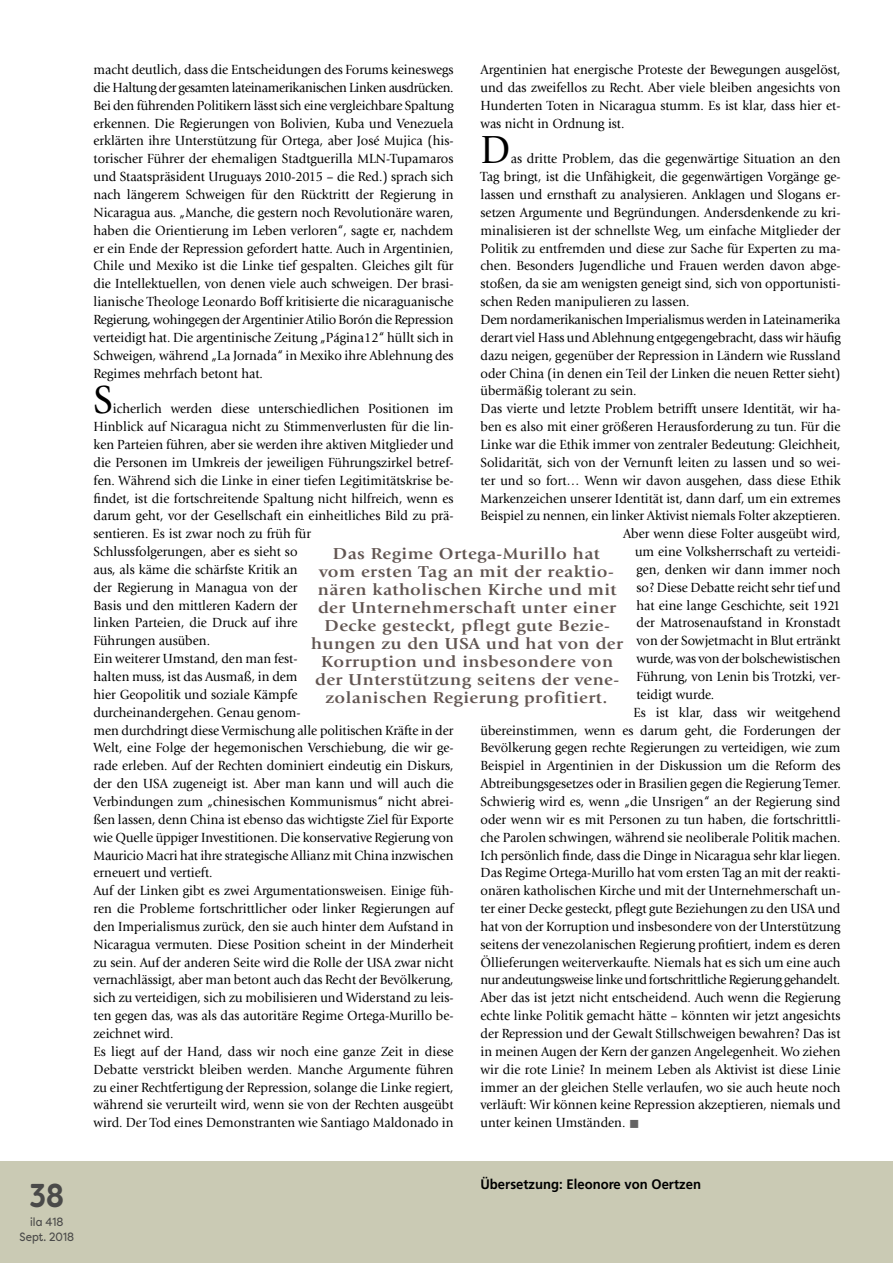
<style>
.page{position:relative;width:893px;height:1263px;background:#fff}
.page>*{position:absolute;margin:0;border:0;box-sizing:border-box;transform-origin:0 0}
.t1{font:40.8px "Giovanni";color:#000;scale:.95 1}
.t2{font:700 33px "Filson Soft";color:#4a4a49;scale:.8 1}
.t3{font:700 16.5px/18px "Giovanni";letter-spacing:.025em;color:#625652;text-align:center;scale:1.1 1}
.t4{font:13.8px/17.9px "Giovanni";color:#000;text-align:justify;scale:.95 1}
.t5{font:13.8px "Giovanni";letter-spacing:-.02em;color:#000;scale:.95 1}
.t6{font:13.8px "Giovanni";letter-spacing:-.025em;color:#000;scale:.95 1}
.t7{font:700 13.8px "Frutiger";color:#000;scale:.95 1}
.t8{font:12px/15px "Filson Soft";letter-spacing:.005em;color:#4a4a49;text-align:center;scale:.88 1}
.s1{color:#646363}
</style>
<div class="page">
<div style="left:0;top:1161px;width:893px;height:102px;background:#cacab4"></div>
<h2 class="t2" style="left:30px;top:1174px;width:44px">38</h2>
<p class="t8" style="left:20px;top:1215px;width:63px">ila 418<br>Sept. 2018</p>
<p class="t4" style="left:94px;top:61px;width:381px">macht deutlich, dass die Entscheidungen des Forums keineswegs die Haltung der gesamten lateinamerikanischen Linken ausdrücken.<br>Bei den führenden Politikern lässt sich eine vergleichbare Spaltung erkennen. Die Regierungen von Bolivien, Kuba und Venezuela erklärten ihre Unterstützung für Ortega, aber José Mujica (his&shy;torischer Führer der ehemaligen Stadtguerilla MLN-Tupamaros und Staatspräsident Uruguays 2010-2015 – die Red.) sprach sich nach längerem Schweigen für den Rücktritt der Regierung in Nicaragua aus. „Manche, die gestern noch Revolutionäre waren, haben die Orientierung im Leben verloren“, sagte er, nachdem er ein Ende der Repression gefordert hatte. Auch in Argentinien, Chile und Mexiko ist die Linke tief gespalten. Gleiches gilt für die Intellektuellen, von denen viele auch schweigen. Der brasi&shy;lianische Theologe Leonardo Boff kritisierte die nicaraguanische Regierung, wohingegen der Argentinier Atilio Borón die Repression verteidigt hat. Die argentinische Zeitung „Página12“ hüllt sich in Schweigen, während „La Jornada“ in Mexiko ihre Ablehnung des Regimes mehrfach betont hat.</p>
<h1 class="t1" style="left:94px;top:377px;width:22px">S</h1>
<p class="t4" style="left:480px;top:61px;width:380px">Argentinien hat energische Proteste der Bewegungen ausgelöst, und das zweifellos zu Recht. Aber viele bleiben angesichts von Hunderten Toten in Nicaragua stumm. Es ist klar, dass hier et&shy;was nicht in Ordnung ist.</p>
<h1 class="t1" style="left:480px;top:127px;width:33px">D</h1>
<p class="t4" style="left:511px;top:150px;width:349px">as dritte Problem, das die gegenwärtige Situation an den</p>
<p class="t4" style="left:480px;top:168px;width:380px">Tag bringt, ist die Unfähigkeit, die gegenwärtigen Vorgänge ge-</p>
<p class="t4" style="left:480px;top:186px;width:380px">lassen und ernsthaft zu analysieren. Anklagen und Slogans er-</p>
<p class="t4" style="left:480px;top:204px;width:380px">setzen Argumente und Begründungen. Andersdenkende zu kri-</p>
<p class="t4" style="left:480px;top:221px;width:380px">minalisieren ist der schnellste Weg, um einfache Mitglieder der</p>
<p class="t4" style="left:480px;top:239px;width:380px">Politik zu entfremden und diese zur Sache für Experten zu ma-</p>
<p class="t4" style="left:480px;top:257px;width:380px">chen. Besonders Jugendliche und Frauen werden davon abge-</p>
<p class="t4" style="left:480px;top:275px;width:380px">stoßen, da sie am wenigsten geneigt sind, sich von opportunisti-</p>
<p class="t4" style="left:480px;top:293px;width:222px">schen Reden manipulieren zu lassen.</p>
<p class="t5" style="left:480px;top:312px;width:380px">Dem nordamerikanischen Imperialismus werden in Lateinamerika</p>
<p class="t4" style="left:480px;top:328px;width:381px">derart viel Hass und Ablehnung entgegengebracht, dass wir häufig</p>
<p class="t4" style="left:480px;top:346px;width:380px">dazu neigen, gegenüber der Repression in Ländern wie Russland</p>
<p class="t4" style="left:480px;top:364px;width:380px">oder China (in denen ein Teil der Linken die neuen Retter sieht)</p>
<p class="t4" style="left:480px;top:382px;width:166px">übermäßig tolerant zu sein.</p>
<p class="t4" style="left:480px;top:400px;width:380px">Das vierte und letzte Problem betrifft unsere Identität, wir ha-</p>
<p class="t4" style="left:480px;top:418px;width:380px">ben es also mit einer größeren Herausforderung zu tun. Für die</p>
<p class="t4" style="left:480px;top:436px;width:380px">Linke war die Ethik immer von zentraler Bedeutung: Gleichheit,</p>
<p class="t4" style="left:480px;top:453px;width:380px">Solidarität, sich von der Vernunft leiten zu lassen und so wei-</p>
<p class="t4" style="left:480px;top:471px;width:380px">ter und so fort… Wenn wir davon ausgehen, dass diese Ethik</p>
<p class="t4" style="left:480px;top:489px;width:380px">Markenzeichen unserer Identität ist, dann darf, um ein extremes</p>
<p class="t4" style="left:480px;top:507px;width:381px">Beispiel zu nennen, ein linker Aktivist niemals Folter akzeptieren.</p>
<p class="t4" style="left:623px;top:525px;width:230px">Aber wenn diese Folter ausgeübt wird,</p>
<p class="t4" style="left:635px;top:543px;width:218px">um eine Volksherrschaft zu verteidi-</p>
<p class="t4" style="left:636px;top:561px;width:216px">gen, denken wir dann immer noch</p>
<p class="t4" style="left:636px;top:578px;width:216px">so? Diese Debatte reicht sehr tief und</p>
<p class="t4" style="left:636px;top:596px;width:216px">hat eine lange Geschichte, seit 1921</p>
<p class="t4" style="left:636px;top:614px;width:216px">der Matrosenaufstand in Kronstadt</p>
<p class="t4" style="left:636px;top:632px;width:216px">von der Sowjetmacht in Blut ertränkt</p>
<p class="t5" style="left:636px;top:651px;width:216px">wurde, was von der bolschewistischen</p>
<p class="t4" style="left:636px;top:668px;width:216px">Führung, von Lenin bis Trotzki, ver-</p>
<p class="t4" style="left:636px;top:686px;width:83px">teidigt wurde.</p>
<p class="t4" style="left:633px;top:703px;width:219px">Es ist klar, dass wir weitgehend</p>
<p class="t4" style="left:480px;top:721px;width:380px">übereinstimmen, wenn es darum geht, die Forderungen der</p>
<p class="t4" style="left:480px;top:739px;width:380px">Bevölkerung gegen rechte Regierungen zu verteidigen, wie zum</p>
<p class="t4" style="left:480px;top:757px;width:380px">Beispiel in Argentinien in der Diskussion um die Reform des</p>
<p class="t4" style="left:480px;top:775px;width:381px">Abtreibungsgesetzes oder in Brasilien gegen die Regierung Temer.</p>
<p class="t4" style="left:480px;top:793px;width:380px">Schwierig wird es, wenn „die Unsrigen“ an der Regierung sind</p>
<p class="t4" style="left:480px;top:810px;width:380px">oder wenn wir es mit Personen zu tun haben, die fortschrittli-</p>
<p class="t4" style="left:480px;top:828px;width:380px">che Parolen schwingen, während sie neoliberale Politik machen.</p>
<p class="t4" style="left:480px;top:846px;width:380px">Ich persönlich finde, dass die Dinge in Nicaragua sehr klar liegen.</p>
<p class="t4" style="left:480px;top:864px;width:380px">Das Regime Ortega-Murillo hat vom ersten Tag an mit der reakti-</p>
<p class="t4" style="left:480px;top:882px;width:380px">onären katholischen Kirche und mit der Unternehmerschaft un-</p>
<p class="t4" style="left:480px;top:900px;width:380px">ter einer Decke gesteckt, pflegt gute Beziehungen zu den USA und</p>
<p class="t4" style="left:480px;top:918px;width:380px">hat von der Korruption und insbesondere von der Unterstützung</p>
<p class="t4" style="left:480px;top:935px;width:380px">seitens der venezolanischen Regierung profitiert, indem es deren</p>
<p class="t4" style="left:480px;top:953px;width:380px">Öllieferungen weiterverkaufte. Niemals hat es sich um eine auch</p>
<p class="t6" style="left:480px;top:972px;width:380px">nur andeutungsweise linke und fortschrittliche Regierung gehandelt.</p>
<p class="t4" style="left:480px;top:989px;width:380px">Aber das ist jetzt nicht entscheidend. Auch wenn die Regierung</p>
<p class="t4" style="left:480px;top:1007px;width:380px">echte linke Politik gemacht hätte – könnten wir jetzt angesichts</p>
<p class="t4" style="left:480px;top:1025px;width:380px">der Repression und der Gewalt Stillschweigen bewahren? Das ist</p>
<p class="t4" style="left:480px;top:1042px;width:380px">in meinen Augen der Kern der ganzen Angelegenheit. Wo ziehen</p>
<p class="t4" style="left:480px;top:1060px;width:381px">wir die rote Linie? In meinem Leben als Aktivist ist diese Linie</p>
<p class="t4" style="left:480px;top:1078px;width:380px">immer an der gleichen Stelle verlaufen, wo sie auch heute noch</p>
<p class="t4" style="left:480px;top:1096px;width:380px">verläuft: Wir können keine Repression akzeptieren, niemals und</p>
<p class="t4" style="left:480px;top:1114px;width:169px">unter keinen Umständen. <span class="s1">■</span></p>
<p class="t4" style="left:94px;top:400px;width:381px;text-align:left;text-indent:19px">icherlich werden diese unterschiedlichen Positionen im Hinblick auf Nicaragua nicht zu Stimmenverlusten für die lin&shy;ken Parteien führen, aber sie werden ihre aktiven Mitglieder und die Personen im Umkreis der jeweiligen Führungszirkel betref&shy;fen. Während sich die Linke in einer tiefen Legitimitätskrise be&shy;findet, ist die fortschreitende Spaltung nicht hilfreich, wenn es darum geht, vor der Gesellschaft ein einheitliches Bild zu prä&shy;sentieren. Es ist zwar noch zu früh für<br>Schlussfolgerungen, aber es sieht so<br>aus, als käme die schärfste Kritik an<br>der Regierung in Managua von der<br>Basis und den mittleren Kadern der<br>linken Parteien, die Druck auf ihre<br>Führungen ausüben.<br>Ein weiterer Umstand, den man fest-<br>halten muss, ist das Ausmaß, in dem<br>hier Geopolitik und soziale Kämpfe<br>durcheinandergehen. Genau genom-<br>men durchdringt diese Vermischung alle politischen Kräfte in der Welt, eine Folge der hegemonischen Verschiebung, die wir ge&shy;rade erleben. Auf der Rechten dominiert eindeutig ein Diskurs, der den USA zugeneigt ist. Aber man kann und will auch die Verbindungen zum „chinesischen Kommunismus“ nicht abrei&shy;ßen lassen, denn China ist ebenso das wichtigste Ziel für Exporte wie Quelle üppiger Investitionen. Die konservative Regierung von Mauricio Macri hat ihre strategische Allianz mit China inzwischen erneuert und vertieft.<br>Auf der Linken gibt es zwei Argumentationsweisen. Einige füh&shy;ren die Probleme fortschrittlicher oder linker Regierungen auf den Imperialismus zurück, den sie auch hinter dem Aufstand in Nicaragua vermuten. Diese Position scheint in der Minderheit zu sein. Auf der anderen Seite wird die Rolle der USA zwar nicht vernachlässigt, aber man betont auch das Recht der Bevölkerung, sich zu verteidigen, sich zu mobilisieren und Widerstand zu leis&shy;ten gegen das, was als das autoritäre Regime Ortega-Murillo be&shy;zeichnet wird.<br>Es liegt auf der Hand, dass wir noch eine ganze Zeit in diese Debatte verstrickt bleiben werden. Manche Argumente führen zu einer Rechtfertigung der Repression, solange die Linke regiert, während sie verurteilt wird, wenn sie von der Rechten ausgeübt wird. Der Tod eines Demonstranten wie Santiago Maldonado in</p>
<p class="t3" style="left:311px;top:544px;width:285px">Das Regime Ortega-Murillo hat<br>vom ersten Tag an mit der reaktio&shy;nären katholischen Kirche und mit der Unternehmerschaft unter einer Decke gesteckt, pflegt gute Bezie&shy;hungen zu den USA und hat von der Korruption und insbesondere von der Unterstützung seitens der vene&shy;zolanischen Regierung profitiert.</p>
<p class="t7" style="left:480px;top:1176px;width:234px">Übersetzung: Eleonore von Oertzen</p>
</div>
